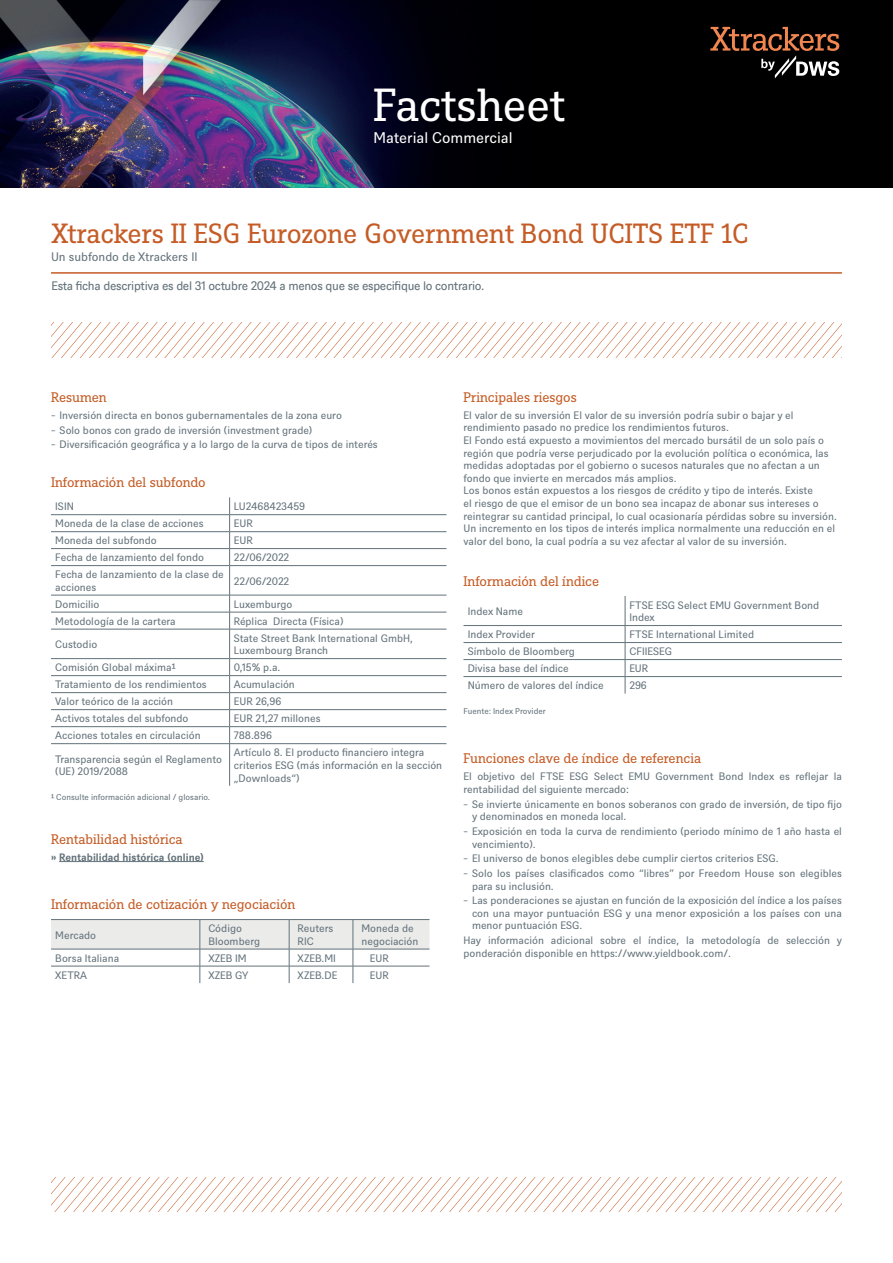
<style>
.page{position:relative;width:893px;height:1263px;background:#fff}
.page>*{position:absolute;margin:0;border:0;box-sizing:border-box;transform-origin:0 0}
.t1{font:45px "DWS Slab";letter-spacing:-.01em;color:#fff}
.t2{font:27px "DWS Slab";color:#c55c26}
.t3{font:15px "DWS Sans";color:#fff}
.t4{font:13.5px "DWS Slab";letter-spacing:-.01em;color:#c55c26}
.t5{font:12px "DWS Sans TT";letter-spacing:-.025em;color:#627179}
.t6{font:12px "DWS Sans";color:#627179}
.t7{font:10.5px/12.6px "DWS Sans";color:#627179}
.t8{font:700 10.5px "DWS Sans";color:#627179}
.t9{font:8.25px "DWS Sans";color:#627179}
</style>
<div class="page">
<img style="left:0;top:0;width:893px;height:188px">
<hr style="left:59px;top:861px;width:145px;height:1px;background:#627179">
<hr style="left:51px;top:514px;width:179px;height:1px;background:#627179">
<hr style="left:230px;top:514px;width:216px;height:1px;background:#627179">
<hr style="left:51px;top:531px;width:179px;height:1px;background:#627179">
<hr style="left:230px;top:531px;width:216px;height:1px;background:#627179">
<hr style="left:51px;top:548px;width:179px;height:1px;background:#627179">
<hr style="left:230px;top:548px;width:216px;height:1px;background:#627179">
<hr style="left:51px;top:565px;width:179px;height:1px;background:#627179">
<hr style="left:230px;top:565px;width:216px;height:1px;background:#627179">
<hr style="left:51px;top:595px;width:179px;height:1px;background:#627179">
<hr style="left:230px;top:595px;width:216px;height:1px;background:#627179">
<hr style="left:51px;top:612px;width:179px;height:1px;background:#627179">
<hr style="left:230px;top:612px;width:216px;height:1px;background:#627179">
<hr style="left:51px;top:629px;width:179px;height:1px;background:#627179">
<hr style="left:230px;top:629px;width:216px;height:1px;background:#627179">
<hr style="left:51px;top:658px;width:179px;height:1px;background:#627179">
<hr style="left:230px;top:658px;width:216px;height:1px;background:#627179">
<hr style="left:51px;top:675px;width:179px;height:1px;background:#627179">
<hr style="left:230px;top:675px;width:216px;height:1px;background:#627179">
<hr style="left:51px;top:692px;width:179px;height:1px;background:#627179">
<hr style="left:51px;top:709px;width:179px;height:1px;background:#627179">
<hr style="left:51px;top:726px;width:179px;height:1px;background:#627179">
<hr style="left:51px;top:743px;width:179px;height:1px;background:#627179">
<hr style="left:230px;top:743px;width:216px;height:1px;background:#627179">
<hr style="left:230px;top:692px;width:216px;height:1px;background:#627179">
<hr style="left:230px;top:709px;width:216px;height:1px;background:#627179">
<hr style="left:230px;top:726px;width:216px;height:1px;background:#627179">
<svg style="left:229px;top:497px;width:1px;height:246px"></svg>
<hr style="left:229px;top:744px;width:1px;height:42px;background:#627179">
<svg style="left:51px;top:919px;width:378px;height:64px"></svg>
<hr style="left:463px;top:625px;width:162px;height:1px;background:#627179">
<hr style="left:625px;top:625px;width:217px;height:1px;background:#627179">
<hr style="left:463px;top:642px;width:162px;height:1px;background:#627179">
<hr style="left:625px;top:642px;width:217px;height:1px;background:#627179">
<hr style="left:463px;top:659px;width:162px;height:1px;background:#627179">
<hr style="left:625px;top:659px;width:217px;height:1px;background:#627179">
<hr style="left:463px;top:676px;width:162px;height:1px;background:#627179">
<hr style="left:625px;top:676px;width:217px;height:1px;background:#627179">
<svg style="left:625px;top:596px;width:1px;height:98px"></svg>
<hr style="left:51px;top:272px;width:791px;height:2px;background:#c55c26">
<svg style="left:52px;top:322px;width:790px;height:35px"></svg>
<svg style="left:51px;top:1177px;width:791px;height:35px"></svg>
<svg style="left:710px;top:27px;width:129px;height:51px;background:#3a2921"></svg>
<h1 class="t1" style="left:373px;top:74px;width:193px">Factsheet</h1>
<h3 class="t3" style="left:373px;top:127px;width:141px">Material Commercial</h3>
<h2 class="t2" style="left:51px;top:215px;width:699px">Xtrackers II ESG Eurozone Government Bond UCITS ETF 1C</h2>
<p class="t6" style="left:51px;top:249px;width:148px">Un subfondo de Xtrackers II</p>
<p class="t5" style="left:51px;top:278px;width:434px">Esta ficha descriptiva es del 31 octubre 2024 a menos que se especifique lo contrario.</p>
<p class="t4" style="left:51px;top:388px;width:57px">Resumen</p>
<p class="t7" style="left:51px;top:407px;width:328px;line-height:14.7px">̵ Inversión directa en bonos gubernamentales de la zona euro<br>̵ Solo bonos con grado de inversión (investment grade)<br>̵ Diversificación geográfica y a lo largo de la curva de tipos de interés</p>
<p class="t4" style="left:51px;top:473px;width:156px">Información del subfondo</p>
<p class="t7" style="left:55px;top:499px;width:20px">ISIN</p>
<p class="t7" style="left:234px;top:499px;width:73px">LU2468423459</p>
<p class="t7" style="left:55px;top:517px;width:150px">Moneda de la clase de acciones</p>
<p class="t7" style="left:234px;top:517px;width:20px">EUR</p>
<p class="t7" style="left:55px;top:534px;width:103px">Moneda del subfondo</p>
<p class="t7" style="left:234px;top:534px;width:20px">EUR</p>
<p class="t7" style="left:55px;top:551px;width:150px">Fecha de lanzamiento del fondo</p>
<p class="t7" style="left:234px;top:551px;width:57px">22/06/2022</p>
<p class="t7" style="left:55px;top:567px;width:170px">Fecha de lanzamiento de la clase de acciones</p>
<p class="t7" style="left:234px;top:574px;width:57px">22/06/2022</p>
<p class="t7" style="left:55px;top:597px;width:46px">Domicilio</p>
<p class="t7" style="left:234px;top:597px;width:60px">Luxemburgo</p>
<p class="t7" style="left:55px;top:614px;width:122px">Metodología de la cartera</p>
<p class="t7" style="left:234px;top:614px;width:111px">Réplica Directa (Física)</p>
<p class="t7" style="left:55px;top:637px;width:44px">Custodio</p>
<p class="t7" style="left:234px;top:631px;width:181px">State Street Bank International GmbH,<br>Luxembourg Branch</p>
<p class="t7" style="left:55px;top:661px;width:122px">Comisión Global máxima¹</p>
<p class="t7" style="left:234px;top:661px;width:48px">0,15% p.a.</p>
<p class="t7" style="left:55px;top:678px;width:153px">Tratamiento de los rendimientos</p>
<p class="t7" style="left:234px;top:678px;width:63px">Acumulación</p>
<p class="t7" style="left:55px;top:695px;width:119px">Valor teórico de la acción</p>
<p class="t7" style="left:234px;top:695px;width:49px">EUR 26,96</p>
<p class="t7" style="left:55px;top:712px;width:135px">Activos totales del subfondo</p>
<p class="t7" style="left:234px;top:712px;width:88px">EUR 21,27 millones</p>
<p class="t7" style="left:55px;top:729px;width:147px">Acciones totales en circulación</p>
<p class="t7" style="left:234px;top:729px;width:40px">788.896</p>
<p class="t7" style="left:55px;top:752px;width:168px">Transparencia según el Reglamento (UE) 2019/2088</p>
<p class="t7" style="left:234px;top:746px;width:210px">Artículo 8. El producto financiero integra criterios ESG (más información en la sección „Downloads“)</p>
<p class="t9" style="left:51px;top:792px;width:161px">¹ Consulte información adicional / glosario.</p>
<p class="t4" style="left:51px;top:830px;width:133px">Rentabilidad histórica</p>
<p class="t8" style="left:51px;top:849px;width:154px">» Rentabilidad histórica (online)</p>
<p class="t4" style="left:51px;top:895px;width:246px">Información de cotización y negociación</p>
<p class="t7" style="left:55px;top:928px;width:42px">Mercado</p>
<p class="t7" style="left:208px;top:921px;width:53px">Código<br>Bloomberg</p>
<p class="t7" style="left:298px;top:921px;width:37px">Reuters<br>RIC</p>
<p class="t7" style="left:361px;top:921px;width:58px">Moneda de negociación</p>
<p class="t7" style="left:55px;top:951px;width:66px">Borsa Italiana</p>
<p class="t7" style="left:208px;top:951px;width:40px">XZEB IM</p>
<p class="t7" style="left:298px;top:951px;width:40px">XZEB.MI</p>
<p class="t7" style="left:370px;top:951px;width:20px">EUR</p>
<p class="t7" style="left:55px;top:968px;width:33px">XETRA</p>
<p class="t7" style="left:208px;top:968px;width:42px">XZEB GY</p>
<p class="t7" style="left:298px;top:968px;width:41px">XZEB.DE</p>
<p class="t7" style="left:370px;top:968px;width:20px">EUR</p>
<p class="t4" style="left:463px;top:388px;width:115px">Principales riesgos</p>
<p class="t7" style="left:463px;top:408px;width:375px">El valor de su inversión El valor de su inversión podría subir o bajar y el rendimiento pasado no predice los rendimientos futuros.<br>El Fondo está expuesto a movimientos del mercado bursátil de un solo país o región que podría verse perjudicado por la evolución política o económica, las medidas adoptadas por el gobierno o sucesos naturales que no afectan a un fondo que invierte en mercados más amplios.<br>Los bonos están expuestos a los riesgos de crédito y tipo de interés. Existe<br>el riesgo de que el emisor de un bono sea incapaz de abonar sus intereses o reintegrar su cantidad principal, lo cual ocasionaría pérdidas sobre su inversión.<br>Un incremento en los tipos de interés implica normalmente una reducción en el valor del bono, la cual podría a su vez afectar al valor de su inversión.</p>
<p class="t4" style="left:463px;top:572px;width:137px">Información del índice</p>
<p class="t7" style="left:468px;top:604px;width:57px">Index Name</p>
<p class="t7" style="left:629px;top:598px;width:191px">FTSE ESG Select EMU Government Bond<br>Index</p>
<p class="t7" style="left:468px;top:627px;width:69px">Index Provider</p>
<p class="t7" style="left:629px;top:627px;width:126px">FTSE International Limited</p>
<p class="t7" style="left:468px;top:644px;width:109px">Símbolo de Bloomberg</p>
<p class="t7" style="left:629px;top:644px;width:44px">CFIIESEG</p>
<p class="t7" style="left:468px;top:661px;width:103px">Divisa base del índice</p>
<p class="t7" style="left:629px;top:661px;width:20px">EUR</p>
<p class="t7" style="left:468px;top:678px;width:137px">Número de valores del índice</p>
<p class="t7" style="left:629px;top:678px;width:19px">296</p>
<p class="t9" style="left:463px;top:706px;width:84px">Fuente: Index Provider</p>
<p class="t4" style="left:463px;top:749px;width:239px">Funciones clave de índice de referencia</p>
<p class="t7" style="left:463px;top:769px;width:380px">El objetivo del FTSE ESG Select EMU Government Bond Index es reflejar la rentabilidad del siguiente mercado:</p>
<p class="t7" style="left:472px;top:797px;width:371px;text-indent:-9px">̵ Se invierte únicamente en bonos soberanos con grado de inversión, de tipo fijo y denominados en moneda local.</p>
<p class="t7" style="left:472px;top:824px;width:371px;text-indent:-9px">̵ Exposición en toda la curva de rendimiento (periodo mínimo de 1 año hasta el vencimiento).</p>
<p class="t7" style="left:463px;top:850px;width:380px;line-height:14.7px">̵ El universo de bonos elegibles debe cumplir ciertos criterios ESG.<br>̵ Solo los países clasificados como “libres” por Freedom House son elegibles</p>
<p class="t7" style="left:463px;top:878px;width:380px;line-height:14.7px;text-indent:9px">para su inclusión.<br>̵ Las ponderaciones se ajustan en función de la exposición del índice a los países</p>
<p class="t7" style="left:472px;top:906px;width:371px">con una mayor puntuación ESG y una menor exposición a los países con una menor puntuación ESG.</p>
<p class="t7" style="left:463px;top:933px;width:380px">Hay información adicional sobre el índice, la metodología de selección y ponderación disponible en https://www.yieldbook.com/.</p>
</div>
